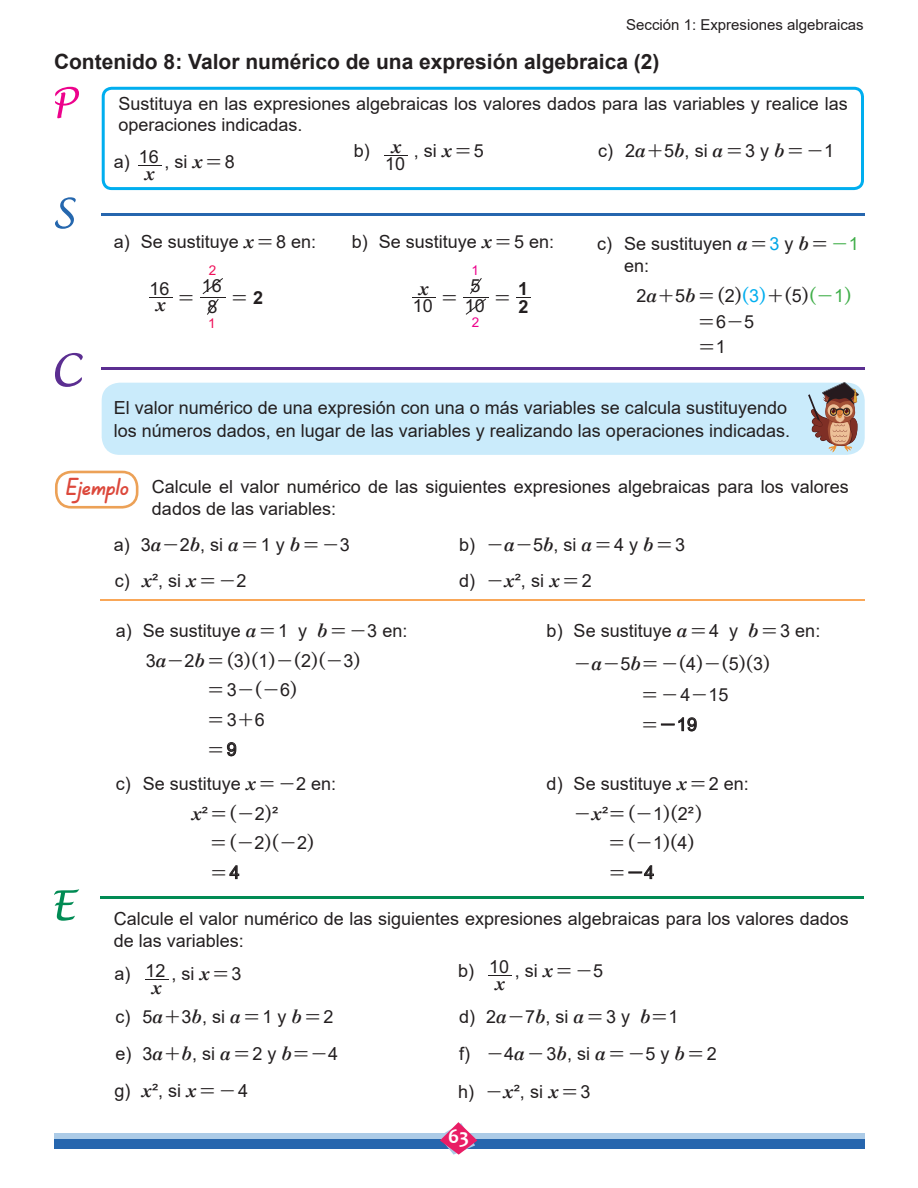
<style>
.page{position:relative;width:918px;height:1188px;background:#fff}
.page>*{position:absolute;margin:0;border:0;box-sizing:border-box;transform-origin:0 0}
.t1{font:700 21px "Arial";color:#231f20}
.t2{font:700 21px "Candara";color:#fff}
.t3{font:18px/21.6px "Arial";color:#231f20}
.t4{font:italic 700 18px/29.5px "M Ma Century";color:#231f20}
.t5{font:700 18px "Arial";color:#231f20}
.t6{font:15px "Arial";color:#231f20}
.t7{font:13.5px "Arial";color:#ed028c}
.t8{font:13.5px "Arial";color:#ee1059}
.s1{font-family:"M Ma Century";font-weight:700;font-style:italic}
.s2{color:#00a6e6}
.s3{font-family:"M Ma Century";font-weight:700;font-style:italic;color:#40ae49}
.s4{color:#40ae49}
.s5{font-family:"Arial";font-weight:400;font-style:normal}
.s6{font-style:normal}
.s7{font-style:normal;color:#00aeef}
.s8{font-family:"Arial";font-weight:400;font-style:normal;color:#00aeef}
.s9{font-style:normal;color:#40ae49}
.s10{font-family:"Arial";font-weight:400;font-style:normal;color:#40ae49}
.s11{font-family:"Arial";font-style:normal}
.s12{font-family:"MM School RD";font-weight:700;font-style:italic;font-size:25.5px;color:#dc483b}
</style>
<div class="page">
<div style="left:54px;top:1133px;width:810px;height:13px;background:#accbe7"></div>
<div style="left:54px;top:1139px;width:810px;height:10px;background:#2666ae"></div>
<svg style="left:440px;top:1122px;width:37px;height:33px"></svg>
<svg style="left:55px;top:353px;width:28px;height:34px"></svg>
<hr style="left:101px;top:368px;width:764px;height:2px;background:#5b2e91">
<div style="left:102px;top:383px;width:763px;height:72px;background:#caebfb;border-radius:18px"></div>
<svg style="left:808px;top:382px;width:51px;height:70px"></svg>
<svg style="left:55px;top:87px;width:24px;height:31px"></svg>
<div style="left:102px;top:87px;width:762px;height:103px;border:3px solid #00aeef;border-radius:9px"></div>
<svg style="left:55px;top:197px;width:21px;height:32px"></svg>
<hr style="left:101px;top:213px;width:764px;height:3px;background:#2666ae">
<hr style="left:100px;top:600px;width:765px;height:1px;background:#f9a758">
<div style="left:55px;top:471px;width:83px;height:38px;border:3px solid #eca157;border-radius:15px"></div>
<svg style="left:488px;top:975px;width:24px;height:1px"></svg>
<svg style="left:227px;top:742px;width:9px;height:14px"></svg>
<svg style="left:229px;top:865px;width:10px;height:14px"></svg>
<svg style="left:629px;top:865px;width:25px;height:14px"></svg>
<svg style="left:661px;top:717px;width:36px;height:14px"></svg>
<svg style="left:54px;top:889px;width:25px;height:32px"></svg>
<hr style="left:100px;top:896px;width:763px;height:3px;background:#018b54">
<svg style="left:385px;top:155px;width:23px;height:1px"></svg>
<svg style="left:412px;top:297px;width:23px;height:1px"></svg>
<svg style="left:463px;top:278px;width:26px;height:37px"></svg>
<svg style="left:516px;top:297px;width:15px;height:1px"></svg>
<svg style="left:149px;top:297px;width:23px;height:1px"></svg>
<svg style="left:200px;top:278px;width:25px;height:37px"></svg>
<p class="t6" style="left:626px;top:17px;width:239px">Sección 1: Expresiones algebraicas</p>
<p class="t1" style="left:54px;top:50px;width:607px">Contenido 8: Valor numérico de una expresión algebraica (2)</p>
<p class="t3" style="left:119px;top:93px;width:731px">Sustituya en las expresiones algebraicas los valores dados para las variables y realice las operaciones indicadas.</p>
<p class="t3" style="left:114px;top:148px;width:46px">a) 16</p>
<p class="t4" style="left:145px;top:159px;width:12px">x</p>
<p class="t3" style="left:598px;top:140px;width:238px">c) 2<span class="s1">a+</span>5<span class="s1">b</span>, si <span class="s1">a=</span>3 y <span class="s1">b=-</span>1</p>
<p class="t3" style="left:354px;top:140px;width:18px">b)</p>
<p class="t3" style="left:414px;top:140px;width:72px">, si <span class="s1">x=</span>5</p>
<p class="t3" style="left:385px;top:155px;width:22px">10</p>
<p class="t4" style="left:391px;top:132px;width:12px">x</p>
<p class="t3" style="left:165px;top:151px;width:72px">, si <span class="s1">x=</span>8</p>
<p class="t3" style="left:352px;top:230px;width:204px">b) Se sustituye <span class="s1">x=</span>5 en:</p>
<p class="t3" style="left:114px;top:231px;width:204px">a) Se sustituye <span class="s1">x=</span>8 en:</p>
<p class="t3" style="left:624px;top:233px;width:236px;text-indent:-27px">c) Se sustituyen <span class="s1">a=</span><span class="s2">3</span> y <span class="s1">b=</span><span class="s3">-</span><span class="s4">1 </span>en:</p>
<p class="t4" style="left:698px;top:283px;width:156px;line-height:25.8px;text-indent:-61px"><span class="s5">2</span>a+<span class="s5">5</span>b=<span class="s6">(</span><span class="s5">2</span><span class="s6">)</span><span class="s7">(</span><span class="s8">3</span><span class="s7">)</span>+<span class="s6">(</span><span class="s5">5</span><span class="s6">)</span><span class="s9">(</span><span class="s4">-</span><span class="s10">1</span><span class="s9">) </span>=<span class="s5">6</span>-<span class="s5">5<br></span>=<span class="s5">1</span></p>
<p class="t7" style="left:471px;top:265px;width:9px">1</p>
<p class="t8" style="left:209px;top:265px;width:9px">2</p>
<p class="t3" style="left:202px;top:277px;width:22px">16</p>
<p class="t3" style="left:471px;top:276px;width:12px">5</p>
<p class="t5" style="left:518px;top:278px;width:12px">1</p>
<p class="t3" style="left:150px;top:279px;width:22px">16</p>
<p class="t4" style="left:156px;top:290px;width:12px">x</p>
<p class="t3" style="left:207px;top:297px;width:12px">8</p>
<p class="t4" style="left:419px;top:274px;width:12px">x</p>
<p class="t3" style="left:413px;top:297px;width:22px">10</p>
<p class="t3" style="left:465px;top:297px;width:22px">10</p>
<p class="t4" style="left:230px;top:283px;width:34px">= <span class="s11">2</span></p>
<p class="t4" style="left:440px;top:283px;width:19px">=</p>
<p class="t4" style="left:493px;top:283px;width:19px">=</p>
<p class="t4" style="left:177px;top:283px;width:19px">=</p>
<p class="t5" style="left:519px;top:296px;width:12px">2</p>
<p class="t7" style="left:472px;top:318px;width:9px">2</p>
<p class="t8" style="left:208px;top:318px;width:9px">1</p>
<p class="t3" style="left:114px;top:396px;width:678px;line-height:23.1px">El valor numérico de una expresión con una o más variables se calcula sustituyendo los números dados, en lugar de las variables y realizando las operaciones indicadas.</p>
<p class="t3" style="left:152px;top:476px;width:698px;text-indent:-86px"><span class="s12">Ejemplo</span> Calcule el valor numérico de las siguientes expresiones algebraicas para los valores dados de las variables:</p>
<p class="t3" style="left:114px;top:534px;width:238px">a) 3<span class="s1">a-</span>2<span class="s1">b</span>, si <span class="s1">a=</span>1 y <span class="s1">b=-</span>3</p>
<p class="t3" style="left:459px;top:534px;width:228px">b) <span class="s1">-a-</span>5<span class="s1">b</span>, si <span class="s1">a=</span>4 y <span class="s1">b=</span>3</p>
<p class="t3" style="left:115px;top:570px;width:133px">c) <span class="s1">x</span>², si <span class="s1">x=-</span>2</p>
<p class="t3" style="left:116px;top:620px;width:293px">a) Se sustituye <span class="s1">a=</span>1 y <span class="s1">b=-</span>3 en:</p>
<p class="t4" style="left:207px;top:646px;width:156px;text-indent:-61px"><span class="s5">3</span>a-<span class="s5">2</span>b=<span class="s6">(</span><span class="s5">3</span><span class="s6">)(</span><span class="s5">1</span><span class="s6">)</span>-<span class="s6">(</span><span class="s5">2</span><span class="s6">)(</span>-<span class="s5">3</span><span class="s6">) </span>=<span class="s5">3</span>-<span class="s6">(</span>-<span class="s5">6</span><span class="s6">)<br></span>=<span class="s5">3</span>+<span class="s5">6<br></span>=<span class="s5">9</span></p>
<p class="t3" style="left:116px;top:773px;width:222px">c) Se sustituye <span class="s1">x=-</span>2 en:</p>
<p class="t4" style="left:210px;top:799px;width:106px;text-indent:-18px">x<span class="s5">²</span>=<span class="s6">(</span>-<span class="s5">2</span><span class="s6">)</span><span class="s5">² </span>=<span class="s6">(</span>-<span class="s5">2</span><span class="s6">)(</span>-<span class="s5">2</span><span class="s6">) </span>=<span class="s5">4</span></p>
<p class="t3" style="left:459px;top:570px;width:134px">d) <span class="s1">-x</span>², si <span class="s1">x=</span>2</p>
<p class="t3" style="left:547px;top:620px;width:275px">b) Se sustituye <span class="s1">a=</span>4 y <span class="s1">b=</span>3 en:</p>
<p class="t4" style="left:641px;top:649px;width:131px;line-height:30.2px;text-indent:-67px">-a-<span class="s5">5</span>b=-<span class="s6">(</span><span class="s5">4</span><span class="s6">)</span>-<span class="s6">(</span><span class="s5">5</span><span class="s6">)(</span><span class="s5">3</span><span class="s6">) </span>=-<span class="s5">4</span>-<span class="s5">15 </span>=-<span class="s5">19</span></p>
<p class="t3" style="left:547px;top:773px;width:204px">d) Se sustituye <span class="s1">x=</span>2 en:</p>
<p class="t4" style="left:608px;top:799px;width:96px;text-indent:-34px">-x<span class="s5">²</span>=<span class="s6">(</span>-<span class="s5">1</span><span class="s6">)(</span><span class="s5">2²</span><span class="s6">) </span>=<span class="s6">(</span>-<span class="s5">1</span><span class="s6">)(</span><span class="s5">4</span><span class="s6">) </span>=-<span class="s5">4</span></p>
<p class="t3" style="left:114px;top:908px;width:737px">Calcule el valor numérico de las siguientes expresiones algebraicas para los valores dados de las variables:</p>
<p class="t3" style="left:115px;top:963px;width:128px">a) 12 , si <span class="s1">x=</span>3</p>
<p class="t4" style="left:151px;top:973px;width:12px">x</p>
<p class="t3" style="left:115px;top:998px;width:225px;line-height:37px">c) 5<span class="s1">a+</span>3<span class="s1">b</span>, si <span class="s1">a=</span>1 y <span class="s1">b=</span>2 e) 3<span class="s1">a+b</span>, si <span class="s1">a=</span>2 y <span class="s1">b=-</span>4 g) <span class="s1">x</span>², si <span class="s1">x=-</span>4</p>
<p class="t3" style="left:458px;top:958px;width:52px">b) 10</p>
<p class="t4" style="left:495px;top:969px;width:12px">x</p>
<p class="t3" style="left:515px;top:960px;width:90px">, si <span class="s1">x=-</span>5</p>
<p class="t3" style="left:458px;top:999px;width:260px;line-height:37.2px">d) 2<span class="s1">a-</span>7<span class="s1">b</span>, si <span class="s1">a=</span>3 y <span class="s1">b=</span>1<br>f) <span class="s1">-</span>4<span class="s1">a-</span>3<span class="s1">b</span>, si <span class="s1">a=-</span>5 y <span class="s1">b=</span>2 h) <span class="s1">-x</span>², si <span class="s1">x=</span>3</p>
<p class="t2" style="left:448px;top:1128px;width:23px">63</p>
</div>
